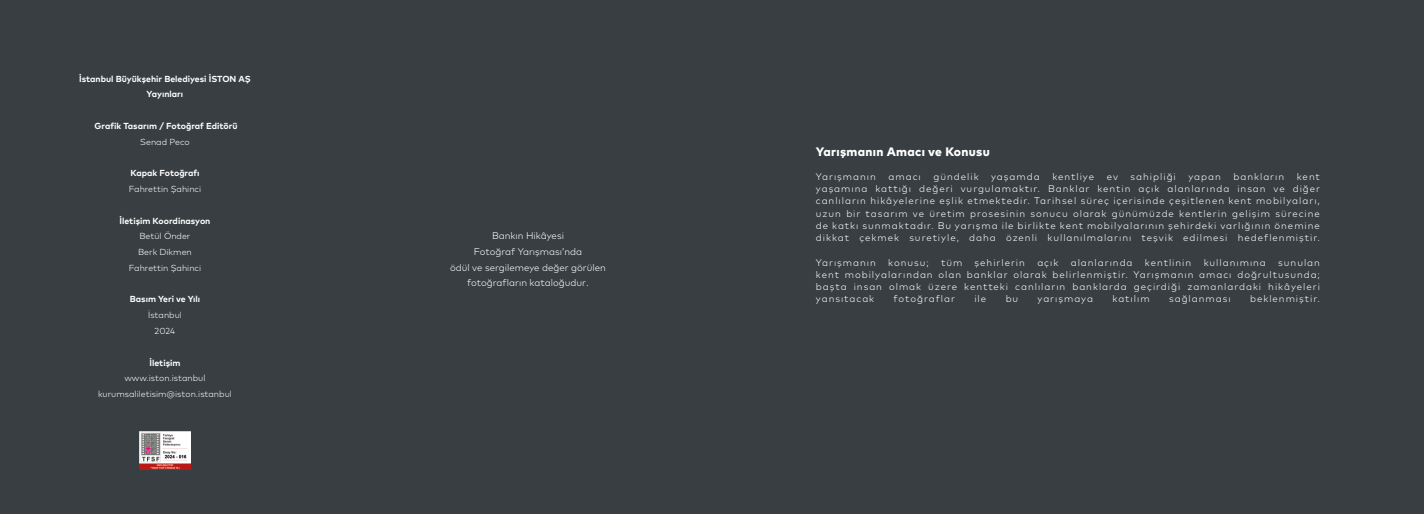
<style>
.page{position:relative;width:1424px;height:514px;background:#fff}
.page>*{position:absolute;margin:0;border:0;box-sizing:border-box;transform-origin:0 0}
.t1{font:800 12.25px "Mark Pro";letter-spacing:.025em;color:#fff}
.t2{font:300 9.62px/12.2px "Mark Pro";letter-spacing:.1em;color:#fff;text-align:justify}
.t3{font:300 9.62px/15.8px "Mark Pro";color:#fff;text-align:center}
.t4{font:700 8.75px/15.8px "Mark Pro";color:#fff;text-align:center}
.t5{font:300 8.75px/15.8px "Mark Pro";color:#fff;text-align:center}
.s1{font-size:10.5px}
</style>
<div class="page">
<div style="left:0;top:0;width:712px;height:513px;background:#383e42"></div>
<div style="left:712px;top:0;width:712px;height:513px;background:#383e42"></div>
<img style="left:140px;top:431px;width:50px;height:38px">
<p class="t4" style="left:79px;top:70px;width:173px">İstanbul Büyükşehir Belediyesi İSTON AŞ<br>Yayınları</p>
<p class="t4" style="left:95px;top:117px;width:144px">Grafik Tasarım / Fotoğraf Editörü</p>
<p class="t5" style="left:140px;top:133px;width:51px">Senad Peco</p>
<p class="t4" style="left:130px;top:164px;width:71px">Kapak Fotoğrafı</p>
<p class="t5" style="left:129px;top:180px;width:74px">Fahrettin Şahinci</p>
<p class="t4" style="left:119px;top:212px;width:92px">İletişim Koordinasyon</p>
<p class="t5" style="left:129px;top:227px;width:74px">Betül Önder<br>Berk Dikmen<br>Fahrettin Şahinci</p>
<p class="t4" style="left:130px;top:290px;width:72px">Basım Yeri ve Yılı</p>
<p class="t5" style="left:148px;top:306px;width:35px">İstanbul<br>2024</p>
<p class="t4" style="left:149px;top:353px;width:33px">İletişim</p>
<p class="t5" style="left:98px;top:369px;width:135px">www.iston.istanbul kurumsaliletisim@iston.istanbul</p>
<p class="t3" style="left:450px;top:227px;width:157px">Bankın Hikâyesi<br>Fotoğraf Yarışması’nda<br>ödül ve sergilemeye değer görülen fotoğrafların kataloğudur<span class="s1">.</span></p>
<p class="t1" style="left:816px;top:142px;width:175px">Yarışmanın Amacı ve Konusu</p>
<p class="t2" style="left:816px;top:169px;width:61px">Yarışmanın</p>
<p class="t2" style="left:888px;top:169px;width:34px">amacı</p>
<p class="t2" style="left:933px;top:169px;width:47px">gündelik</p>
<p class="t2" style="left:991px;top:169px;width:50px">yaşamda</p>
<p class="t2" style="left:1052px;top:169px;width:43px">kentliye</p>
<p class="t2" style="left:1107px;top:169px;width:13px">ev</p>
<p class="t2" style="left:1130px;top:169px;width:47px">sahipliği</p>
<p class="t2" style="left:1188px;top:169px;width:34px">yapan</p>
<p class="t2" style="left:1233px;top:169px;width:52px">bankların</p>
<p class="t2" style="left:816px;top:169px;width:506px;text-indent:481px">kent yaşamına kattığı değeri vurgulamaktır. Banklar kentin açık alanlarında insan ve diğer canlıların hikâyelerine eşlik etmektedir. Tarihsel süreç içerisinde çeşitlenen kent mobilyaları, uzun bir tasarım ve üretim prosesinin sonucu olarak günümüzde kentlerin gelişim sürecine de katkı sunmaktadır. Bu yarışma ile birlikte kent mobilyalarının şehirdeki varlığının önemine dikkat çekmek suretiyle, daha özenli kullanılmalarını teşvik edilmesi hedeflenmiştir.</p>
<p class="t2" style="left:816px;top:255px;width:61px">Yarışmanın</p>
<p class="t2" style="left:888px;top:255px;width:42px">konusu;</p>
<p class="t2" style="left:941px;top:255px;width:23px">tüm</p>
<p class="t2" style="left:974px;top:255px;width:52px">şehirlerin</p>
<p class="t2" style="left:1037px;top:255px;width:23px">açık</p>
<p class="t2" style="left:1071px;top:255px;width:63px">alanlarında</p>
<p class="t2" style="left:1145px;top:255px;width:48px">kentlinin</p>
<p class="t2" style="left:1203px;top:255px;width:64px">kullanımına</p>
<p class="t2" style="left:816px;top:255px;width:506px;text-indent:462px">sunulan kent mobilyalarından olan banklar olarak belirlenmiştir. Yarışmanın amacı doğrultusunda; başta insan olmak üzere kentteki canlıların banklarda geçirdiği zamanlardaki hikâyeleri yansıtacak</p>
<p class="t2" style="left:893px;top:292px;width:63px">fotoğraflar</p>
<p class="t2" style="left:974px;top:292px;width:13px">ile</p>
<p class="t2" style="left:1005px;top:292px;width:14px">bu</p>
<p class="t2" style="left:1037px;top:292px;width:57px">yarışmaya</p>
<p class="t2" style="left:1112px;top:292px;width:39px">katılım</p>
<p class="t2" style="left:1169px;top:292px;width:63px">sağlanması</p>
<p class="t2" style="left:1250px;top:292px;width:71px">beklenmiştir.</p>
</div>
